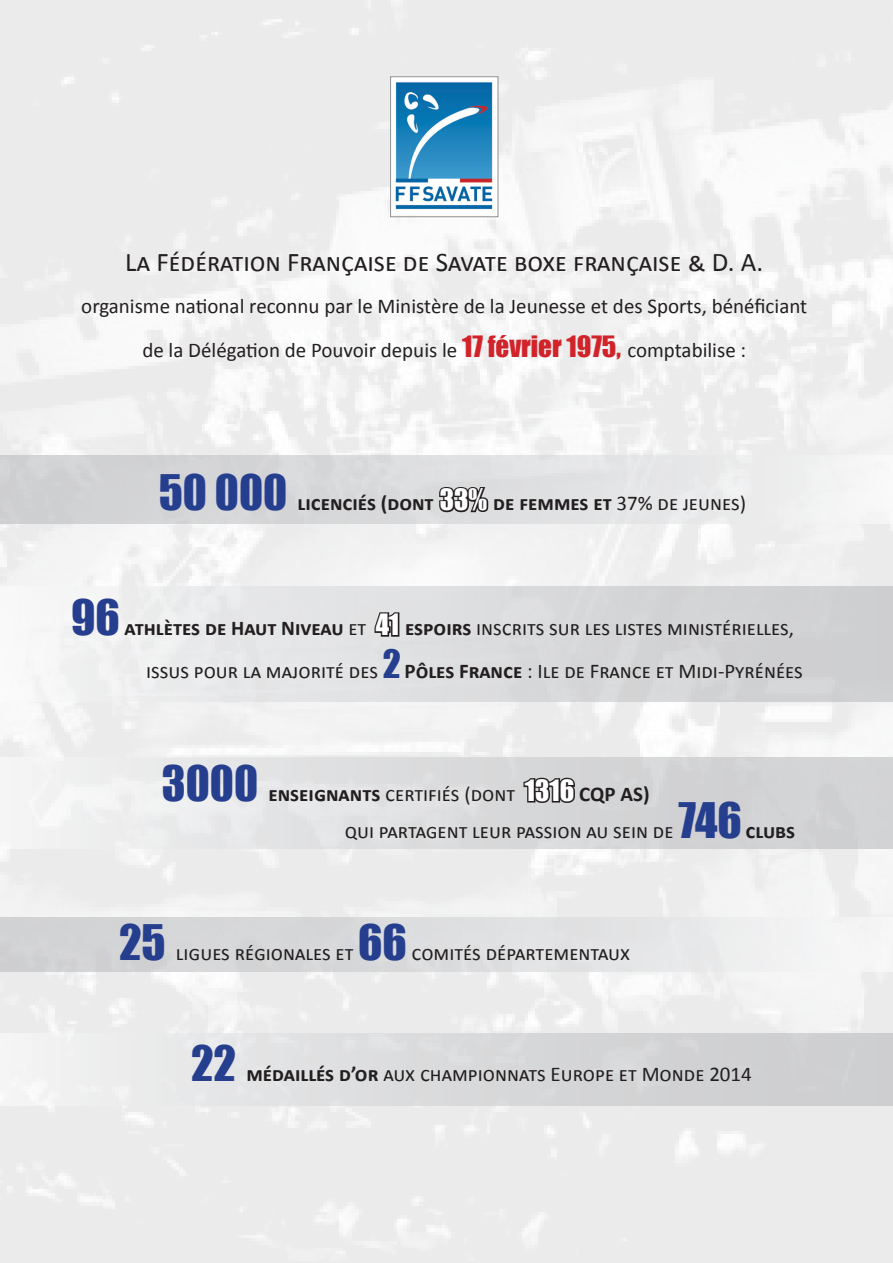
<style>
.page{position:relative;width:893px;height:1263px;background:#fff}
.page>*{position:absolute;margin:0;border:0;box-sizing:border-box;transform-origin:0 0}
.t1{font:27px "Calibri";color:#231f20}
.t2{font:21px/43.2px "Calibri";color:#231f20}
.t3{font:700 21px "Calibri";color:#231f20}
.s1{font-family:"Impact";font-size:27px;color:#d1232a}
.s2{font-family:"Impact";font-weight:400;font-size:45px;color:#253f8e}
.s3{font-family:"Impact";font-weight:400;font-size:27px;color:#fff}
.s4{font-weight:400}
.s5{font-family:"Impact";font-size:45px;color:#253f8e}
.s6{font-weight:700}
.s7{font-family:"Impact";font-size:27px;color:#fff}
.s8{font-family:"Impact";font-size:36px;color:#253f8e}
</style>
<div class="page">
<div style="left:0;top:455px;width:893px;height:68px;background:linear-gradient(to right,#cccdce,#f2f2f3)"></div>
<div style="left:0;top:587px;width:893px;height:115px;background:linear-gradient(to right,#f4f5f5,#cacbcd)"></div>
<div style="left:0;top:757px;width:893px;height:91px;background:linear-gradient(to right,#f2f2f3,#cbcbcd)"></div>
<div style="left:0;top:917px;width:893px;height:55px;background:linear-gradient(to right,#cccdcf,#f2f3f3)"></div>
<svg style="left:437px;top:485px;width:53px;height:29px;background:#6e6c6d"></svg>
<svg style="left:373px;top:595px;width:28px;height:43px"></svg>
<svg style="left:522px;top:775px;width:55px;height:30px;background:#777576"></svg>
<img style="left:395px;top:82px;width:99px;height:129px">
<div style="left:390px;top:77px;width:108px;height:140px;border:1px solid #8d8f92"></div>
<div style="left:0;top:1034px;width:893px;height:72px;background:linear-gradient(to right,#f0f1f1,#c9c9cb)"></div>
<p class="t1" style="left:125px;top:245px;width:640px">La Fédération Française de Savate boxe française &amp; D. A.</p>
<p class="t2" style="left:81px;top:284px;width:727px;text-align:center">organisme national reconnu par le Ministère de la Jeunesse et des Sports, bénéficiant de la Délégation de Pouvoir depuis le <span class="s1">17 FÉVRIER 1975,</span> comptabilise :</p>
<p class="t3" style="left:159px;top:490px;width:589px"><span class="s2">50 000</span> licenciés (dont <span class="s3">33%</span> de femmes et <span class="s4">37% de jeunes)</span></p>
<p class="t2" style="left:146px;top:606px;width:658px;text-indent:-75px"><span class="s5">96</span> <span class="s6">athlètes de Haut Niveau</span> et <span class="s7">41</span> <span class="s6">espoirs</span> inscrits sur les listes ministérielles, issus pour la majorité des <span class="s8">2</span> <span class="s6">Pôles France</span> : Ile de France et Midi-Pyrénées</p>
<p class="t3" style="left:162px;top:781px;width:489px"><span class="s2">3000</span> enseignants <span class="s4">certifiés (dont</span> <span class="s3">1316</span> CQP AS)</p>
<p class="t2" style="left:345px;top:808px;width:452px">qui partagent leur passion au sein de <span class="s5">746</span> <span class="s6">clubs</span></p>
<p class="t2" style="left:119px;top:930px;width:513px"><span class="s5">25</span> ligues régionales et <span class="s5">66</span> comités départementaux</p>
<p class="t2" style="left:191px;top:1051px;width:562px"><span class="s5">22</span> <span class="s6">médaillés d’or</span> aux championnats Europe et Monde 2014</p>
</div>
